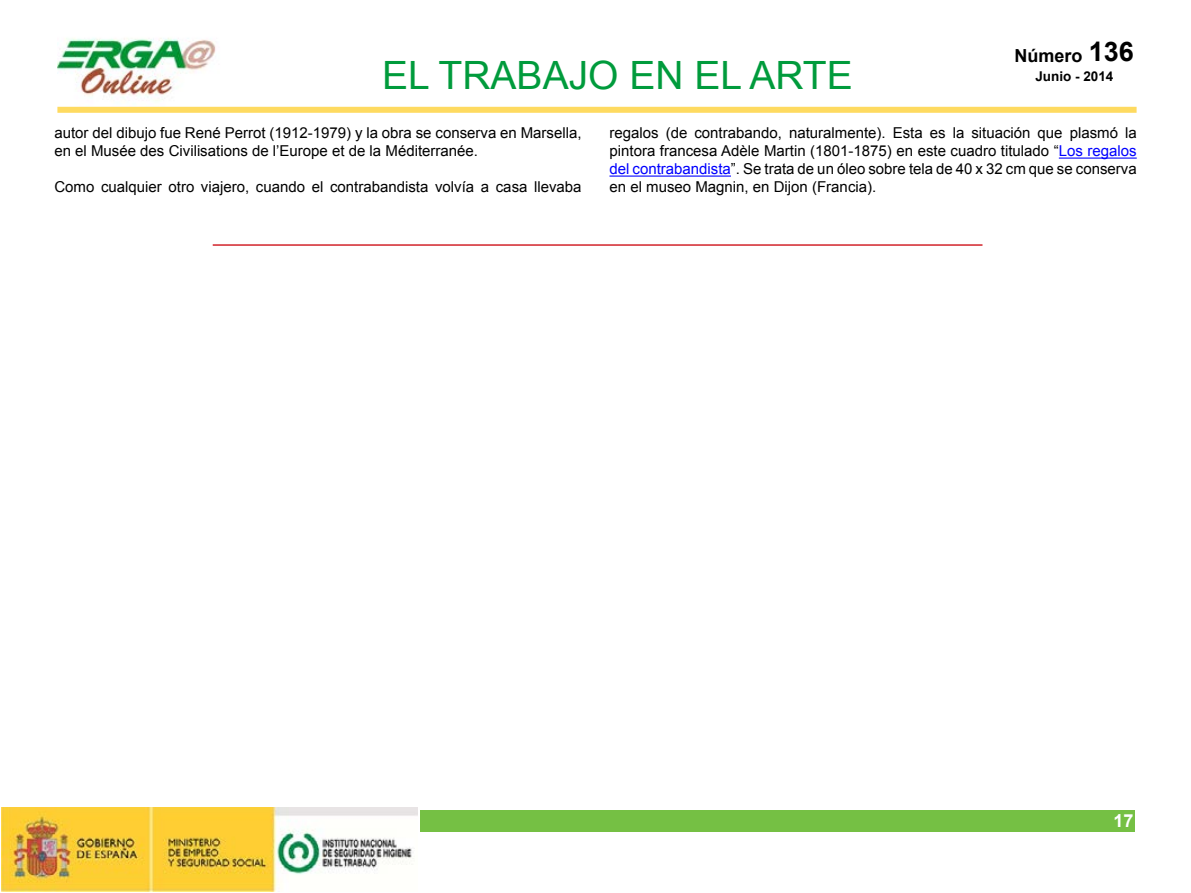
<style>
.page{position:relative;width:1191px;height:893px;background:#fff}
.page>*{position:absolute;margin:0;border:0;box-sizing:border-box;transform-origin:0 0}
.t1{font:39px "Arial";color:#009b3c}
.t2{font:700 18px "Arial";color:#000}
.t3{font:700 18px "Arial";color:#fff}
.Parrafo_normal{font:15px/18px "Arial";color:#000}
.t4{font:700 13.5px "Arial";color:#000}
.s1{font-size:27px}
.s2{color:#00f}
</style>
<div class="page">
<img style="left:57px;top:38px;width:183px;height:69px">
<img style="left:1px;top:808px;width:417px;height:83px">
<div style="left:420px;top:810px;width:714px;height:22px;background:#75c044"></div>
<div style="left:57px;top:107px;width:1079px;height:6px;background:#feda60"></div>
<hr style="left:1058px;top:158px;width:78px;height:1px;background:#00f">
<hr style="left:609px;top:176px;width:122px;height:1px;background:#00f">
<hr style="left:213px;top:244px;width:769px;height:2px;background:#d2232a">
<p class="t2" style="left:1014px;top:43px;width:121px">Número <span class="s1">136</span></p>
<p class="t4" style="left:1035px;top:67px;width:80px">Junio - 2014</p>
<p class="t1" style="left:382px;top:50px;width:472px">EL TRABAJO EN EL ARTE</p>
<p class="Parrafo_normal" style="left:54px;top:124px;width:529px">autor del dibujo fue René Perrot (1912-1979) y la obra se conserva en Marsella, en el Musée des Civilisations de l’Europe et de la Méditerranée.</p>
<p class="Parrafo_normal" style="left:54px;top:178px;width:529px">Como cualquier otro viajero, cuando el contrabandista volvía a casa llevaba</p>
<p class="Parrafo_normal" style="left:609px;top:124px;width:529px;text-align:justify">regalos (de contrabando, naturalmente). Esta es la situación que plasmó la pintora francesa Adèle Martin (1801-1875) en este cuadro titulado “<span class="s2">Los regalos del contrabandista</span>”. Se trata de un óleo sobre tela de 40 x 32 cm que se conserva en el museo Magnin, en Dijon (Francia).</p>
<p class="t3" style="left:1113px;top:808px;width:22px">17</p>
</div>
